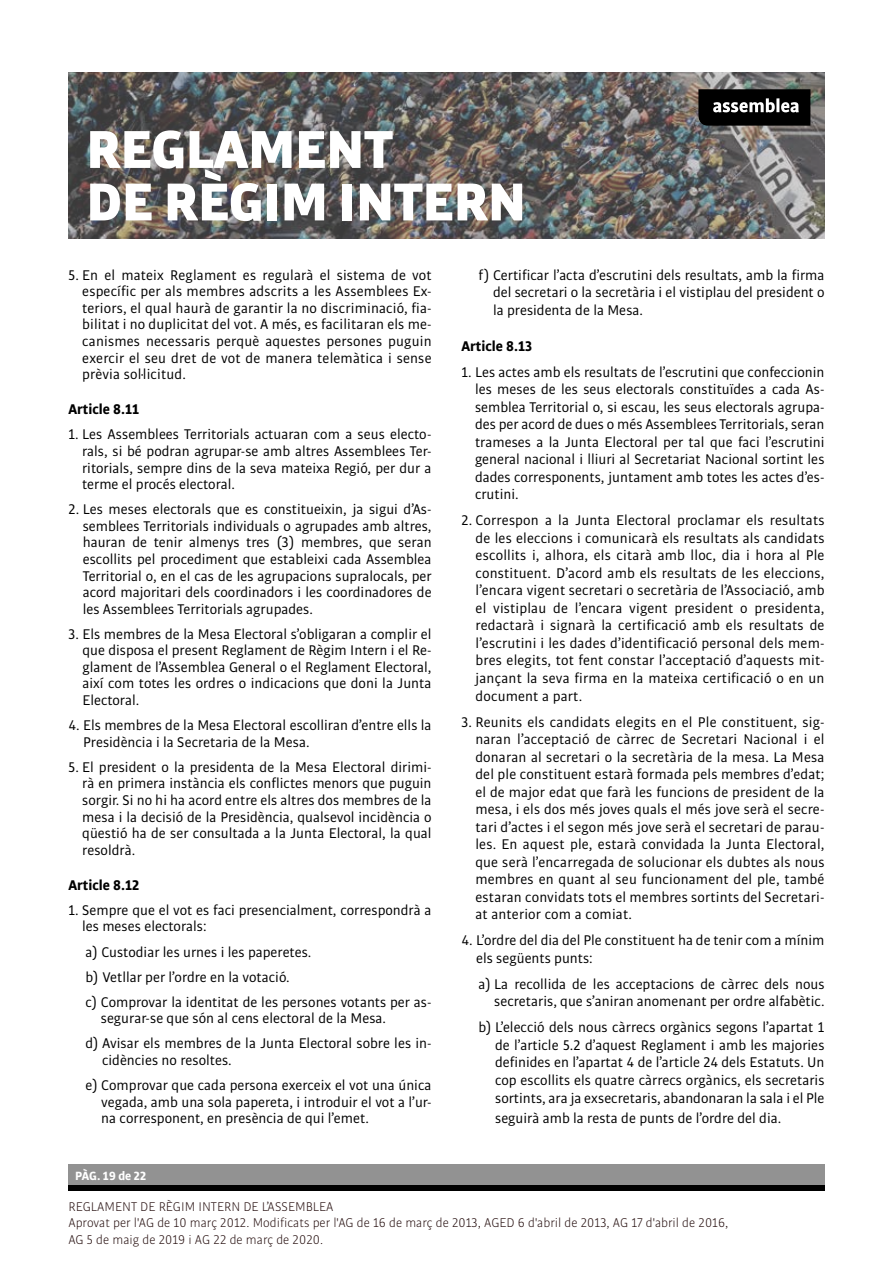
<style>
.page{position:relative;width:893px;height:1263px;background:#fff}
.page>*{position:absolute;margin:0;border:0;box-sizing:border-box;transform-origin:0 0}
.t1{font:900 57px/52.5px "Bulo";color:#fff}
.t2{font:15px/17.5px "Bulo";color:#000;text-align:justify}
.t3{font:700 15px "Bulo";color:#000}
.t4{font:300 13.5px/16.2px "Bulo";color:#240d0d}
.t5{font:700 12.75px "Bulo";color:#fff}
</style>
<div class="page">
<img style="left:68px;top:72px;width:756px;height:167px">
<div style="left:68px;top:1164px;width:756px;height:27px;background:#929292"></div>
<div style="left:68px;top:1185px;width:756px;height:6px;background:#000"></div>
<svg style="left:698px;top:89px;width:112px;height:37px"></svg>
<h1 class="t1" style="left:86px;top:121px;width:441px">REGLAMENT<br>DE RÈGIM INTERN</h1>
<p class="t2" style="left:82px;top:266px;width:351px;line-height:16.5px;text-indent:-14px">5. En el mateix Reglament es regularà el sistema de vot específic per als membres adscrits a les Assemblees Ex&shy;teriors, el qual haurà de garantir la no discriminació, fia&shy;bilitat i no duplicitat del vot. A més, es facilitaran els me&shy;canismes necessaris perquè aquestes persones puguin exercir el seu dret de vot de manera telemàtica i sense prèvia sol·licitud.</p>
<p class="t3" style="left:68px;top:400px;width:72px">Article 8.11</p>
<p class="t2" style="left:82px;top:426px;width:351px;line-height:16.6px;text-indent:-14px">1. Les Assemblees Territorials actuaran com a seus electo&shy;rals, si bé podran agrupar-se amb altres Assemblees Ter&shy;ritorials, sempre dins de la seva mateixa Regió, per dur a terme el procés electoral.</p>
<p class="t2" style="left:83px;top:501px;width:350px;line-height:16.5px;text-indent:-14px">2. Les meses electorals que es constitueixin, ja sigui d’As&shy;semblees Territorials individuals o agrupades amb altres, hauran de tenir almenys tres (3) membres, que seran escollits pel procediment que estableixi cada Assemblea Territorial o, en el cas de les agrupacions supralocals, per acord majoritari dels coordinadors i les coordinadores de les Assemblees Territorials agrupades.</p>
<p class="t2" style="left:82px;top:625px;width:351px;line-height:16.5px;text-indent:-14px">3. Els membres de la Mesa Electoral s’obligaran a complir el que disposa el present Reglament de Règim Intern i el Re&shy;glament de l’Assemblea General o el Reglament Electoral, així com totes les ordres o indicacions que doni la Junta Electoral.</p>
<p class="t2" style="left:83px;top:717px;width:350px;line-height:16.5px;text-indent:-15px">4. Els membres de la Mesa Electoral escolliran d’entre ells la<br>Presidència i la Secretaria de la Mesa.</p>
<p class="t2" style="left:82px;top:758px;width:351px;line-height:16.5px;text-indent:-14px">5. El president o la presidenta de la Mesa Electoral dirimi&shy;rà en primera instància els conflictes menors que puguin sorgir. Si no hi ha acord entre els altres dos membres de la mesa i la decisió de la Presidència, qualsevol incidència o qüestió ha de ser consultada a la Junta Electoral, la qual resoldrà.</p>
<p class="t3" style="left:68px;top:875px;width:72px">Article 8.12</p>
<p class="t2" style="left:82px;top:901px;width:351px;line-height:16.6px;text-indent:-14px">1. Sempre que el vot es faci presencialment, correspondrà a les meses electorals:</p>
<p class="t2" style="left:85px;top:939px;width:348px;line-height:25px;text-align:left">a) Custodiar les urnes i les paperetes.<br>b) Vetllar per l’ordre en la votació.<br>c) Comprovar la identitat de les persones votants per as-</p>
<p class="t2" style="left:85px;top:1005px;width:348px;line-height:25px;text-indent:15px">segurar-se que són al cens electoral de la Mesa.<br>d) Avisar els membres de la Junta Electoral sobre les in-</p>
<p class="t2" style="left:85px;top:1047px;width:348px;line-height:25px;text-indent:17px">cidències no resoltes.<br>e) Comprovar que cada persona exerceix el vot una única</p>
<p class="t2" style="left:101px;top:1093px;width:332px;line-height:16.5px">vegada, amb una sola papereta, i introduir el vot a l’ur&shy;na corresponent, en presència de qui l’emet.</p>
<p class="t2" style="left:493px;top:266px;width:333px;text-indent:-15px">f) Certificar l’acta d’escrutini dels resultats, amb la firma del secretari o la secretària i el vistiplau del president o la presidenta de la Mesa.</p>
<p class="t3" style="left:461px;top:336px;width:72px">Article 8.13</p>
<p class="t2" style="left:475px;top:363px;width:351px;text-indent:-14px">1. Les actes amb els resultats de l’escrutini que confeccionin les meses de les seus electorals constituïdes a cada As&shy;semblea Territorial o, si escau, les seus electorals agrupa&shy;des per acord de dues o més Assemblees Territorials, seran trameses a la Junta Electoral per tal que faci l’escrutini general nacional i lliuri al Secretariat Nacional sortint les dades corresponents, juntament amb totes les actes d’es&shy;crutini.</p>
<p class="t2" style="left:476px;top:511px;width:350px;text-indent:-14px">2. Correspon a la Junta Electoral proclamar els resultats de les eleccions i comunicarà els resultats als candidats escollits i, alhora, els citarà amb lloc, dia i hora al Ple constituent. D’acord amb els resultats de les eleccions, l’encara vigent secretari o secretària de l’Associació, amb el vistiplau de l’encara vigent president o presidenta, redactarà i signarà la certificació amb els resultats de l’escrutini i les dades d’identificació personal dels mem&shy;bres elegits, tot fent constar l’acceptació d’aquests mit&shy;jançant la seva firma en la mateixa certificació o en un document a part.</p>
<p class="t2" style="left:475px;top:713px;width:351px;text-indent:-14px">3. Reunits els candidats elegits en el Ple constituent, sig&shy;naran l’acceptació de càrrec de Secretari Nacional i el donaran al secretari o la secretària de la mesa. La Mesa del ple constituent estarà formada pels membres d’edat; el de major edat que farà les funcions de president de la mesa, i els dos més joves quals el més jove serà el secre&shy;tari d’actes i el segon més jove serà el secretari de parau&shy;les. En aquest ple, estarà convidada la Junta Electoral, que serà l’encarregada de solucionar els dubtes als nous membres en quant al seu funcionament del ple, també estaran convidats tots el membres sortints del Secretari&shy;at anterior com a comiat.</p>
<p class="t2" style="left:476px;top:931px;width:350px;text-indent:-15px">4. L’ordre del dia del Ple constituent ha de tenir com a mínim els següents punts:</p>
<p class="t2" style="left:478px;top:975px;width:348px;text-align:right">a) La recollida de les acceptacions de càrrec dels nous secretaris, que s’aniran anomenant per ordre alfabètic.</p>
<p class="t2" style="left:495px;top:1018px;width:331px;text-indent:-17px">b) L’elecció dels nous càrrecs orgànics segons l’apartat 1 de l’article 5.2 d’aquest Reglament i amb les majories definides en l’apartat 4 de l’article 24 dels Estatuts. Un cop escollits els quatre càrrecs orgànics, els secretaris sortints, ara ja exsecretaris, abandonaran la sala i el Ple</p>
<p class="t2" style="left:495px;top:1109px;width:288px">seguirà amb la resta de punts de l’ordre del dia.</p>
<p class="t5" style="left:75px;top:1167px;width:72px">PÀG. 19 de 22</p>
<p class="t4" style="left:68px;top:1198px;width:661px">REGLAMENT DE RÈGIM INTERN DE L’ASSEMBLEA<br>Aprovat per l'AG de 10 març 2012. Modificats per l'AG de 16 de març de 2013, AGED 6 d'abril de 2013, AG 17 d'abril de 2016,<br>AG 5 de maig de 2019 i AG 22 de març de 2020.</p>
</div>
